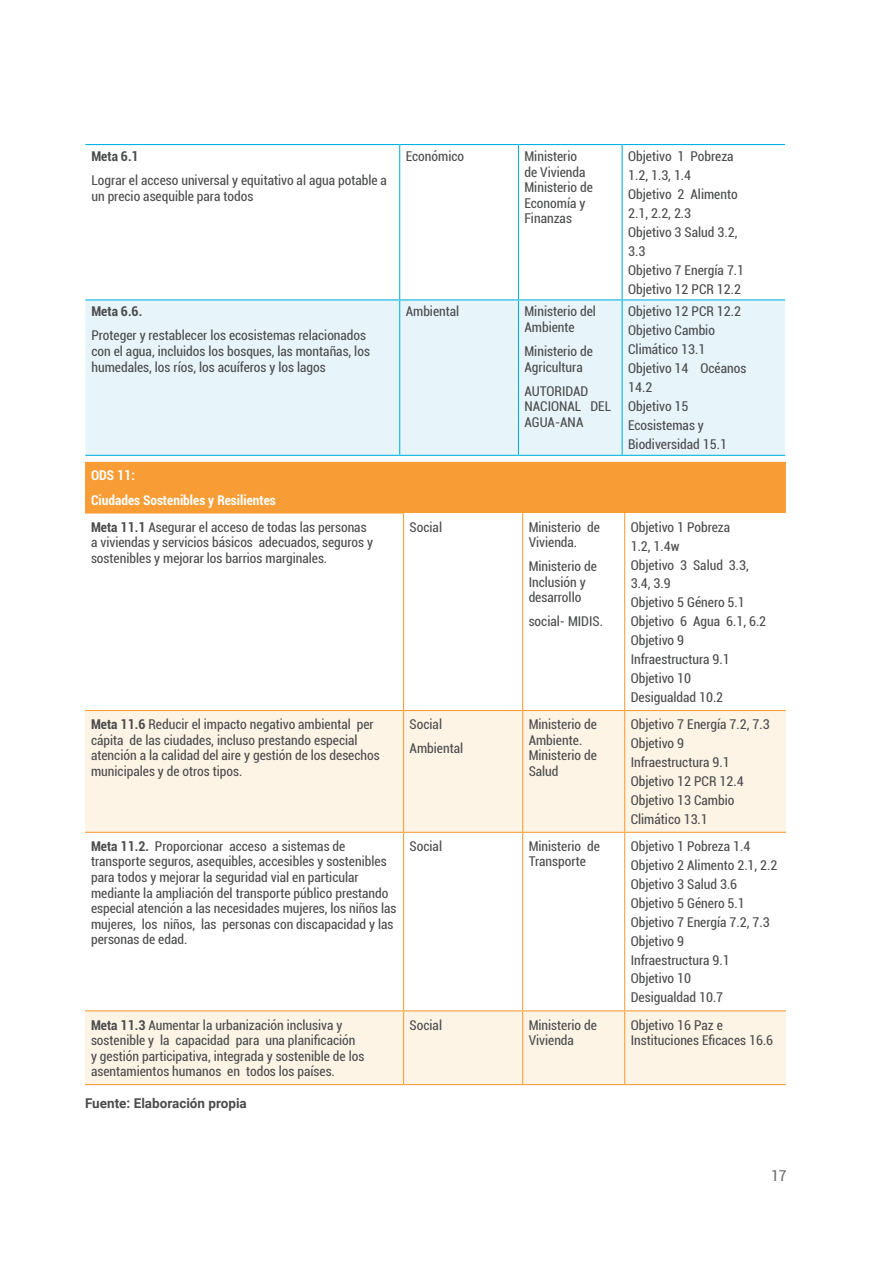
<style>
.page{position:relative;width:893px;height:1263px;background:#fff}
.page>*{position:absolute;margin:0;border:0;box-sizing:border-box;transform-origin:0 0}
.t1{font:condensed 15px "Roboto";color:#6e6e6e}
.Table_Text{font:condensed 13.5px/15.5px "Roboto";color:#4b4c4d}
.Table_Text-2{font:700 condensed 13.5px "Roboto";color:#fff}
.table_titles_2{font:700 13.5px "Roboto";color:#4b4c4d}
.Table_Text-3{font:700 condensed 13.5px "Roboto";color:#4b4c4d}
.s1{font-weight:700}
</style>
<div class="page">
<div style="left:85px;top:300px;width:700px;height:155px;background:#e7f5fb"></div>
<hr style="left:400px;top:144px;width:118px;height:1px;background:#00b2e3">
<hr style="left:518px;top:144px;width:104px;height:1px;background:#00b2e3">
<hr style="left:518px;top:145px;width:1px;height:154px;background:#00b2e3">
<hr style="left:85px;top:144px;width:315px;height:1px;background:#00b2e3">
<hr style="left:399px;top:145px;width:1px;height:154px;background:#00b2e3">
<hr style="left:622px;top:145px;width:1px;height:154px;background:#00b2e3">
<hr style="left:622px;top:144px;width:163px;height:1px;background:#00b2e3">
<hr style="left:400px;top:299px;width:118px;height:1px;background:#00b2e3">
<hr style="left:518px;top:299px;width:104px;height:1px;background:#00b2e3">
<hr style="left:518px;top:300px;width:1px;height:155px;background:#00b2e3">
<hr style="left:400px;top:455px;width:118px;height:1px;background:#00b2e3">
<hr style="left:518px;top:455px;width:104px;height:1px;background:#00b2e3">
<hr style="left:85px;top:299px;width:315px;height:1px;background:#00b2e3">
<hr style="left:399px;top:300px;width:1px;height:155px;background:#00b2e3">
<hr style="left:85px;top:455px;width:315px;height:1px;background:#00b2e3">
<hr style="left:622px;top:300px;width:1px;height:155px;background:#00b2e3">
<hr style="left:622px;top:299px;width:163px;height:1px;background:#00b2e3">
<hr style="left:622px;top:455px;width:163px;height:1px;background:#00b2e3">
<div style="left:85px;top:462px;width:701px;height:51px;background:#f89d35"></div>
<svg style="left:85px;top:711px;width:701px;height:373px;fill:#fef4e6"></svg>
<hr style="left:85px;top:512px;width:319px;height:1px;background:#f89d35">
<hr style="left:403px;top:513px;width:1px;height:197px;background:#f89d35">
<hr style="left:522px;top:513px;width:1px;height:197px;background:#f89d35">
<hr style="left:624px;top:513px;width:1px;height:197px;background:#f89d35">
<hr style="left:85px;top:710px;width:319px;height:1px;background:#f89d35">
<hr style="left:404px;top:710px;width:119px;height:1px;background:#f89d35">
<hr style="left:523px;top:710px;width:102px;height:1px;background:#f89d35">
<hr style="left:625px;top:710px;width:161px;height:1px;background:#f89d35">
<hr style="left:403px;top:711px;width:1px;height:121px;background:#f89d35">
<hr style="left:522px;top:711px;width:1px;height:121px;background:#f89d35">
<hr style="left:624px;top:711px;width:1px;height:121px;background:#f89d35">
<hr style="left:85px;top:832px;width:319px;height:1px;background:#f89d35">
<hr style="left:404px;top:832px;width:119px;height:1px;background:#f89d35">
<hr style="left:523px;top:832px;width:102px;height:1px;background:#f89d35">
<hr style="left:625px;top:832px;width:161px;height:1px;background:#f89d35">
<hr style="left:403px;top:833px;width:1px;height:177px;background:#f89d35">
<hr style="left:522px;top:833px;width:1px;height:177px;background:#f89d35">
<hr style="left:624px;top:833px;width:1px;height:177px;background:#f89d35">
<hr style="left:85px;top:1010px;width:319px;height:1px;background:#f89d35">
<hr style="left:85px;top:1084px;width:319px;height:1px;background:#f89d35">
<hr style="left:403px;top:1011px;width:1px;height:73px;background:#f89d35">
<hr style="left:404px;top:1010px;width:119px;height:1px;background:#f89d35">
<hr style="left:404px;top:1084px;width:119px;height:1px;background:#f89d35">
<hr style="left:522px;top:1011px;width:1px;height:73px;background:#f89d35">
<hr style="left:523px;top:1010px;width:102px;height:1px;background:#f89d35">
<hr style="left:523px;top:1084px;width:102px;height:1px;background:#f89d35">
<hr style="left:624px;top:1011px;width:1px;height:73px;background:#f89d35">
<hr style="left:625px;top:1010px;width:161px;height:1px;background:#f89d35">
<hr style="left:625px;top:1084px;width:161px;height:1px;background:#f89d35">
<p class="Table_Text-3" style="left:91px;top:147px;width:49px">Meta 6.1</p>
<p class="Table_Text" style="left:91px;top:172px;width:297px">Lograr el acceso universal y equitativo al agua potable a un precio asequible para todos</p>
<p class="Table_Text-3" style="left:91px;top:302px;width:52px">Meta 6.6.</p>
<p class="Table_Text" style="left:91px;top:327px;width:280px">Proteger y restablecer los ecosistemas relacionados con el agua, incluidos los bosques, las montañas, los humedales, los ríos, los acuíferos y los lagos</p>
<p class="Table_Text" style="left:406px;top:148px;width:60px">Económico</p>
<p class="Table_Text" style="left:524px;top:148px;width:70px">Ministerio de Vivienda<br>Ministerio de<br>Economía y<br>Finanzas</p>
<p class="Table_Text" style="left:628px;top:148px;width:107px">Objetivo 1 Pobreza</p>
<p class="Table_Text" style="left:628px;top:167px;width:65px">1.2, 1.3, 1.4</p>
<p class="Table_Text" style="left:628px;top:186px;width:111px">Objetivo 2 Alimento</p>
<p class="Table_Text" style="left:628px;top:205px;width:65px">2.1, 2.2, 2.3</p>
<p class="Table_Text" style="left:628px;top:224px;width:111px">Objetivo 3 Salud 3.2,</p>
<p class="Table_Text" style="left:628px;top:243px;width:19px">3.3</p>
<p class="Table_Text" style="left:628px;top:262px;width:118px">Objetivo 7 Energía 7.1</p>
<p class="Table_Text" style="left:628px;top:281px;width:114px">Objetivo 12 PCR 12.2</p>
<p class="Table_Text" style="left:406px;top:303px;width:55px">Ambiental</p>
<p class="Table_Text" style="left:524px;top:303px;width:73px">Ministerio del<br>Ambiente</p>
<p class="Table_Text" style="left:524px;top:343px;width:70px">Ministerio de<br>Agricultura</p>
<p class="Table_Text" style="left:524px;top:382px;width:88px">AUTORIDAD<br>NACIONAL DEL<br>AGUA-ANA</p>
<p class="Table_Text" style="left:628px;top:303px;width:114px">Objetivo 12 PCR 12.2</p>
<p class="Table_Text" style="left:628px;top:322px;width:88px">Objetivo Cambio</p>
<p class="Table_Text" style="left:628px;top:341px;width:79px">Climático 13.1</p>
<p class="Table_Text" style="left:628px;top:360px;width:120px">Objetivo 14 Océanos</p>
<p class="Table_Text" style="left:628px;top:379px;width:26px">14.2</p>
<p class="Table_Text" style="left:628px;top:398px;width:62px">Objetivo 15</p>
<p class="Table_Text" style="left:628px;top:417px;width:77px">Ecosistemas y</p>
<p class="Table_Text" style="left:628px;top:436px;width:100px">Biodiversidad 15.1</p>
<p class="Table_Text-2" style="left:91px;top:466px;width:45px">ODS 11:</p>
<p class="Table_Text-2" style="left:91px;top:490px;width:186px">Ciudades Sostenibles y Resilientes</p>
<p class="Table_Text" style="left:91px;top:519px;width:283px"><span class="s1">Meta 11.1</span> Asegurar el acceso de todas las personas a viviendas y servicios básicos adecuados, seguros y sostenibles y mejorar los barrios marginales.</p>
<p class="Table_Text" style="left:410px;top:519px;width:34px">Social</p>
<p class="Table_Text" style="left:529px;top:519px;width:73px">Ministerio de<br>Vivienda.</p>
<p class="Table_Text" style="left:529px;top:558px;width:70px">Ministerio de<br>Inclusión y desarrollo</p>
<p class="Table_Text" style="left:529px;top:613px;width:76px">social- MIDIS.</p>
<p class="Table_Text" style="left:631px;top:519px;width:101px">Objetivo 1 Pobreza</p>
<p class="Table_Text" style="left:631px;top:538px;width:50px">1.2, 1.4w</p>
<p class="Table_Text" style="left:631px;top:556px;width:120px">Objetivo 3 Salud 3.3,</p>
<p class="Table_Text" style="left:631px;top:575px;width:42px">3.4, 3.9</p>
<p class="Table_Text" style="left:631px;top:594px;width:116px">Objetivo 5 Género 5.1</p>
<p class="Table_Text" style="left:631px;top:613px;width:137px">Objetivo 6 Agua 6.1, 6.2</p>
<p class="Table_Text" style="left:631px;top:632px;width:55px">Objetivo 9</p>
<p class="Table_Text" style="left:631px;top:651px;width:101px">Infraestructura 9.1</p>
<p class="Table_Text" style="left:631px;top:670px;width:62px">Objetivo 10</p>
<p class="Table_Text" style="left:631px;top:689px;width:94px">Desigualdad 10.2</p>
<p class="Table_Text" style="left:91px;top:716px;width:290px"><span class="s1">Meta 11.6</span> Reducir el impacto negativo ambiental per cápita de las ciudades, incluso prestando especial atención a la calidad del aire y gestión de los desechos municipales y de otros tipos.</p>
<p class="Table_Text" style="left:410px;top:716px;width:34px">Social</p>
<p class="Table_Text" style="left:410px;top:740px;width:55px">Ambiental</p>
<p class="Table_Text" style="left:529px;top:716px;width:70px">Ministerio de<br>Ambiente.<br>Ministerio de<br>Salud</p>
<p class="Table_Text" style="left:631px;top:716px;width:140px">Objetivo 7 Energía 7.2, 7.3</p>
<p class="Table_Text" style="left:631px;top:735px;width:55px">Objetivo 9</p>
<p class="Table_Text" style="left:631px;top:754px;width:101px">Infraestructura 9.1</p>
<p class="Table_Text" style="left:631px;top:773px;width:114px">Objetivo 12 PCR 12.4</p>
<p class="Table_Text" style="left:631px;top:792px;width:105px">Objetivo 13 Cambio</p>
<p class="Table_Text" style="left:631px;top:811px;width:79px">Climático 13.1</p>
<p class="Table_Text" style="left:91px;top:838px;width:307px"><span class="s1">Meta 11.2.</span> Proporcionar acceso a sistemas de transporte seguros, asequibles, accesibles y sostenibles para todos y mejorar la seguridad vial en particular mediante la ampliación del transporte público prestando especial atención a las necesidades mujeres, los niños las mujeres, los niños, las personas con discapacidad y las personas de edad.</p>
<p class="Table_Text" style="left:410px;top:838px;width:34px">Social</p>
<p class="Table_Text" style="left:529px;top:838px;width:73px">Ministerio de<br>Transporte</p>
<p class="Table_Text" style="left:631px;top:838px;width:121px">Objetivo 1 Pobreza 1.4</p>
<p class="Table_Text" style="left:631px;top:857px;width:148px">Objetivo 2 Alimento 2.1, 2.2</p>
<p class="Table_Text" style="left:631px;top:876px;width:108px">Objetivo 3 Salud 3.6</p>
<p class="Table_Text" style="left:631px;top:895px;width:116px">Objetivo 5 Género 5.1</p>
<p class="Table_Text" style="left:631px;top:914px;width:140px">Objetivo 7 Energía 7.2, 7.3</p>
<p class="Table_Text" style="left:631px;top:932px;width:55px">Objetivo 9</p>
<p class="Table_Text" style="left:631px;top:951px;width:101px">Infraestructura 9.1</p>
<p class="Table_Text" style="left:631px;top:970px;width:62px">Objetivo 10</p>
<p class="Table_Text" style="left:631px;top:989px;width:94px">Desigualdad 10.7</p>
<p class="Table_Text" style="left:91px;top:1016px;width:275px"><span class="s1">Meta 11.3</span> Aumentar la urbanización inclusiva y sostenible y la capacidad para una planificación y gestión participativa, integrada y sostenible de los asentamientos humanos en todos los países.</p>
<p class="Table_Text" style="left:410px;top:1016px;width:34px">Social</p>
<p class="Table_Text" style="left:529px;top:1016px;width:70px">Ministerio de<br>Vivienda</p>
<p class="Table_Text" style="left:631px;top:1016px;width:144px">Objetivo 16 Paz e<br>Instituciones Eficaces 16.6</p>
<p class="table_titles_2" style="left:85px;top:1094px;width:163px">Fuente: Elaboración propia</p>
<p class="t1" style="left:771px;top:1165px;width:17px">17</p>
</div>
